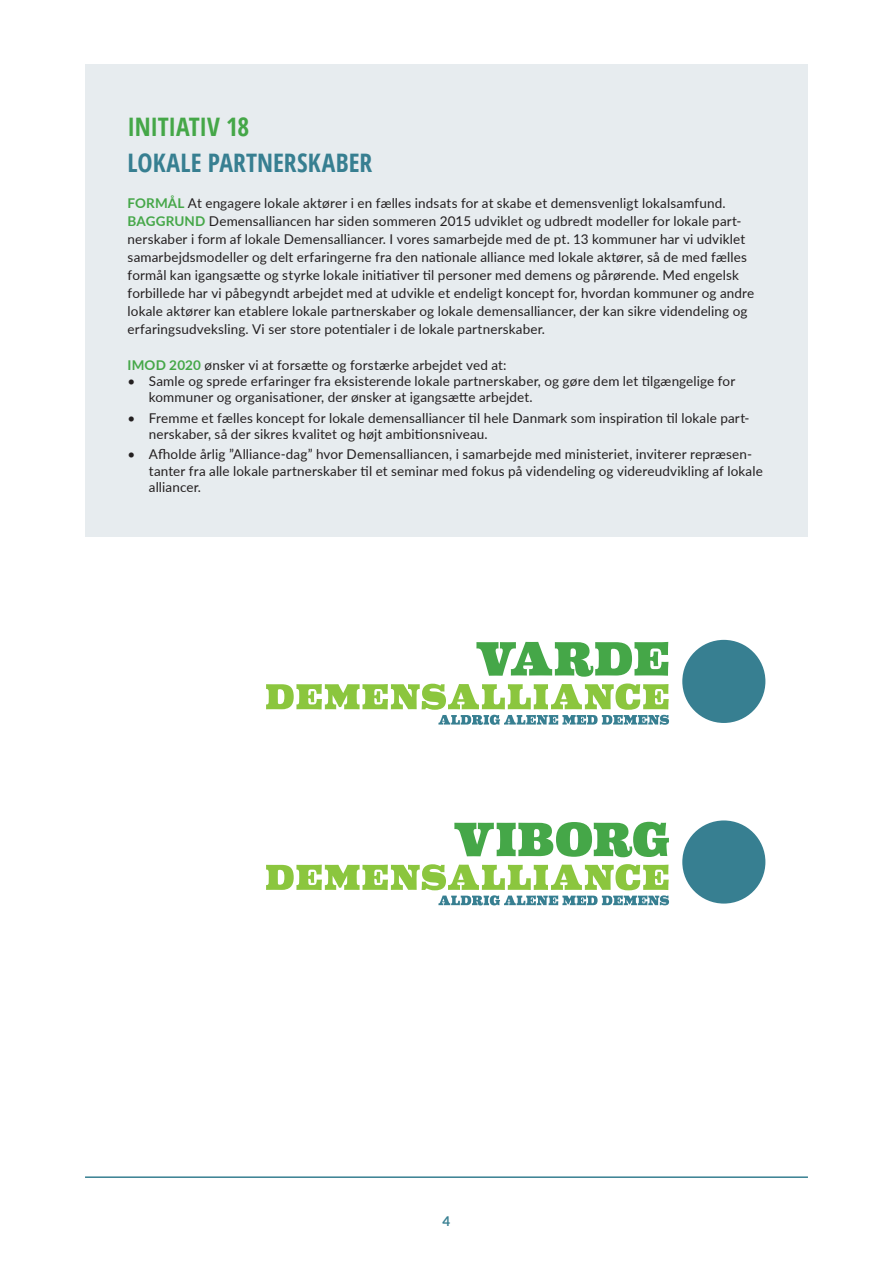
<style>
.page{position:relative;width:893px;height:1263px;background:#fff}
.page>*{position:absolute;margin:0;border:0;box-sizing:border-box;transform-origin:0 0}
.Overskrift_Tema{font:700 condensed 25.5px/36px "Open Sans";color:#377f91}
.Brød{font:13.5px/18px "Lato";letter-spacing:.01em;color:#231f20}
.t1{font:700 13.5px "Lato";color:#377f91}
.s1{color:#45a748}
.s2{font-weight:700;color:#45a748}
</style>
<div class="page">
<hr style="left:85px;top:1176px;width:723px;height:2px;background:#377f91">
<div style="left:85px;top:64px;width:723px;height:472px;background:#e7ecef"></div>
<div style="left:682px;top:640px;width:83px;height:83px;background:#377f91;border-radius:50%"></div>
<svg style="left:476px;top:642px;width:192px;height:35px"></svg>
<svg style="left:266px;top:683px;width:403px;height:42px"></svg>
<div style="left:682px;top:820px;width:83px;height:83px;background:#377f91;border-radius:50%"></div>
<svg style="left:454px;top:822px;width:215px;height:35px"></svg>
<svg style="left:266px;top:864px;width:403px;height:41px"></svg>
<p class="Overskrift_Tema" style="left:128px;top:108px;width:246px"><span class="s1">INITIATIV 18<br></span>LOKALE PARTNERSKABER</p>
<p class="Brød" style="left:128px;top:193px;width:600px"><span class="s2">FORMÅL</span> At engagere lokale aktører i en fælles indsats for at skabe et demensvenligt lokalsamfund.</p>
<p class="Brød" style="left:128px;top:211px;width:628px"><span class="s2">BAGGRUND</span> Demensalliancen har siden sommeren 2015 udviklet og udbredt modeller for lokale part&shy;nerskaber i form af lokale Demensalliancer. I vores samarbejde med de pt. 13 kommuner har vi udviklet samarbejdsmodeller og delt erfaringerne fra den nationale alliance med lokale aktører, så de med fælles formål kan igangsætte og styrke lokale initiativer til personer med demens og pårørende. Med engelsk forbillede har vi påbegyndt arbejdet med at udvikle et endeligt koncept for, hvordan kommuner og andre lokale aktører kan etablere lokale partnerskaber og lokale demensalliancer, der kan sikre videndeling og erfaringsudveksling. Vi ser store potentialer i de lokale partnerskaber.</p>
<p class="Brød" style="left:128px;top:355px;width:381px"><span class="s2">IMOD 2020</span> ønsker vi at forsætte og forstærke arbejdet ved at:</p>
<p class="Brød" style="left:149px;top:372px;width:588px;line-height:16.2px;text-indent:-21px">• Samle og sprede erfaringer fra eksisterende lokale partnerskaber, og gøre dem let tilgængelige for kommuner og organisationer, der ønsker at igangsætte arbejdet.</p>
<p class="Brød" style="left:149px;top:409px;width:602px;line-height:16.2px;text-indent:-21px">• Fremme et fælles koncept for lokale demensalliancer til hele Danmark som inspiration til lokale part&shy;nerskaber, så der sikres kvalitet og højt ambitionsniveau.</p>
<p class="Brød" style="left:149px;top:446px;width:615px;line-height:16.2px;text-indent:-21px">• Afholde årlig ”Alliance-dag” hvor Demensalliancen, i samarbejde med ministeriet, inviterer repræsen&shy;tanter fra alle lokale partnerskaber til et seminar med fokus på videndeling og videreudvikling af lokale alliancer.</p>
<p class="t1" style="left:443px;top:1211px;width:9px">4</p>
</div>
